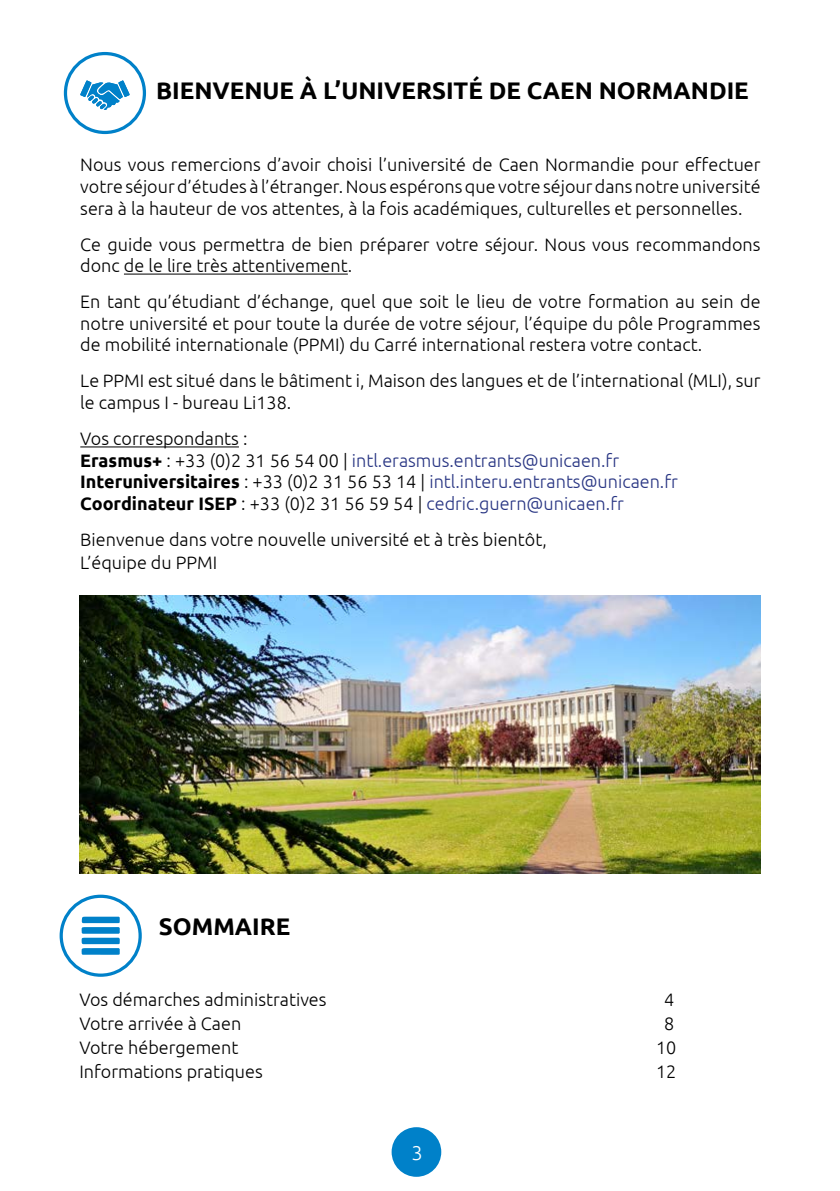
<style>
.page{position:relative;width:840px;height:1191px;background:#fff}
.page>*{position:absolute;margin:0;border:0;box-sizing:border-box;transform-origin:0 0}
.t1{font:700 24px "Ubuntu";color:#000}
.t2{font:300 20px "Ubuntu";color:#fff}
.t3{font:300 18px/21.6px "Ubuntu";color:#000}
.t4{font:300 18px/21.6px "Ubuntu";color:#283583}
.s1{color:#000}
.s2{font-weight:700;color:#000}
</style>
<div class="page">
<div style="left:64px;top:52px;width:82px;height:82px;border:3px solid #0081c9;border-radius:50%"></div>
<svg style="left:80px;top:80px;width:50px;height:30px"></svg>
<div style="left:391px;top:1127px;width:50px;height:49px;background:#0081c9;border-radius:50%"></div>
<hr style="left:124px;top:273px;width:223px;height:1px;background:#000">
<hr style="left:80px;top:446px;width:159px;height:1px;background:#000">
<div style="left:60px;top:894px;width:82px;height:82px;border:3px solid #0081c9;border-radius:50%"></div>
<svg style="left:81px;top:916px;width:39px;height:39px"></svg>
<img style="left:79px;top:595px;width:681px;height:278px">
<h1 class="t1" style="left:156px;top:76px;width:594px">BIENVENUE À L’UNIVERSITÉ DE CAEN NORMANDIE</h1>
<p class="t3" style="left:80px;top:154px;width:681px;text-align:justify">Nous vous remercions d’avoir choisi l’université de Caen Normandie pour effectuer votre séjour d’études à l’étranger. Nous espérons que votre séjour dans notre université sera à la hauteur de vos attentes, à la fois académiques, culturelles et personnelles.</p>
<p class="t3" style="left:80px;top:233px;width:681px">Ce guide vous permettra de bien préparer votre séjour. Nous vous recommandons donc de le lire très attentivement.</p>
<p class="t3" style="left:80px;top:290px;width:681px;text-align:justify">En tant qu’étudiant d’échange, quel que soit le lieu de votre formation au sein de notre université et pour toute la durée de votre séjour, l’équipe du pôle Programmes de mobilité internationale (PPMI) du Carré international restera votre contact.</p>
<p class="t3" style="left:80px;top:370px;width:681px">Le PPMI est situé dans le bâtiment i, Maison des langues et de l’international (MLI), sur le campus I - bureau Li138.</p>
<p class="t4" style="left:80px;top:427px;width:598px"><span class="s1">Vos correspondants :<br></span><span class="s2">Erasmus+</span> <span class="s1">: +33 (0)2 31 56 54 00 |</span> intl.erasmus.entrants@unicaen.fr <span class="s2">Interuniversitaires</span> <span class="s1">: +33 (0)2 31 56 53 14 |</span> intl.interu.entrants@unicaen.fr <span class="s2">Coordinateur ISEP</span> <span class="s1">: +33 (0)2 31 56 59 54 |</span> cedric.guern@unicaen.fr</p>
<p class="t3" style="left:80px;top:527px;width:468px;line-height:22.8px">Bienvenue dans votre nouvelle université et à très bientôt,<br>L’équipe du PPMI</p>
<h1 class="t1" style="left:159px;top:912px;width:133px">SOMMAIRE</h1>
<p class="t3" style="left:79px;top:988px;width:248px">Vos démarches administratives</p>
<p class="t3" style="left:664px;top:988px;width:12px">4</p>
<p class="t3" style="left:79px;top:1012px;width:163px">Votre arrivée à Caen</p>
<p class="t3" style="left:664px;top:1012px;width:12px">8</p>
<p class="t3" style="left:79px;top:1036px;width:160px">Votre hébergement</p>
<p class="t3" style="left:655px;top:1036px;width:22px">10</p>
<p class="t3" style="left:79px;top:1060px;width:185px">Informations pratiques</p>
<p class="t3" style="left:655px;top:1060px;width:22px">12</p>
<p class="t2" style="left:411px;top:1141px;width:13px">3</p>
</div>
